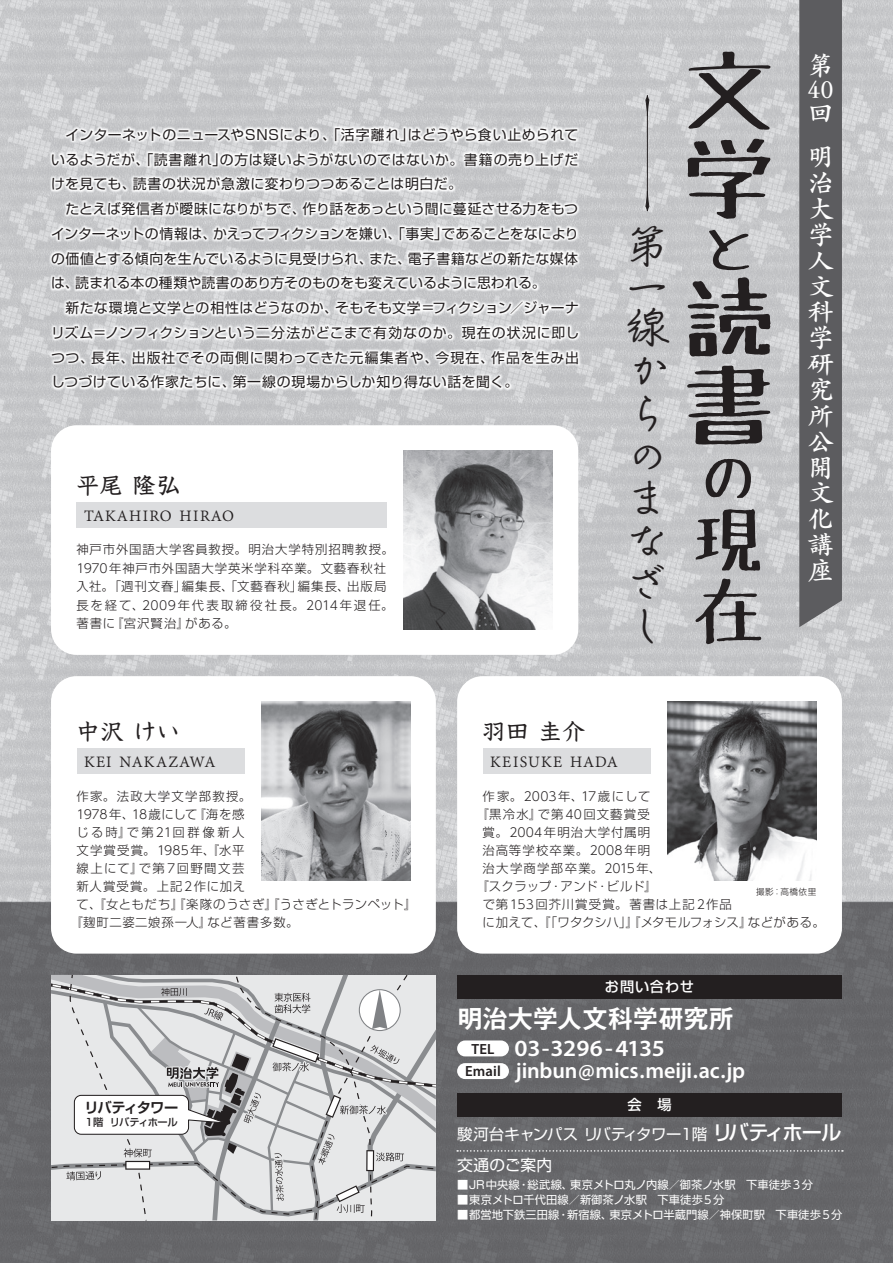
<style>
.page{position:relative;width:893px;height:1263px;background:#fff}
.page>*{position:absolute;margin:0;border:0;box-sizing:border-box;transform-origin:0 0}
.t1{font:42.9px/42.2px "Kafu Penji Std M";color:#231f20;scale:1.05 1}
.t2{font:25.8px/25.8px "Greco Std DB";color:#fff}
.t3{font:700 24.75px "Gothic MB101 Pr 6 De";letter-spacing:.015em;color:#fff}
.t4{font:600 23.25px "Myriad Pro";letter-spacing:-.01em;color:#fff;scale:1.05 1}
.t5{font:500 22.5px "Kyoka ICA Pro";letter-spacing:.02em;color:#231f20}
.t6{font:600 22.2px "Myriad Pro";letter-spacing:-.01em;color:#fff}
.t7{font:17.25px "Adobe Devanagari";letter-spacing:.065em;color:#231f20}
.t8{font:15.75px "Shin Go Pr 6";letter-spacing:.01em;color:#fff}
.t9{font:15.3px "Shin Go Pr 6";letter-spacing:-.03em;color:#fff}
.t10{font:500 14.25px "Shin Go Pr 6";letter-spacing:.055em;color:#fff}
.t11{font:700 14.25px "Shin Go Pr 6 De";letter-spacing:-.06em;color:#231f20}
.t12{font:13.8px/24.8px "Shin Go Pr 6";letter-spacing:.025em;color:#231f20;text-align:justify}
.t13{font:300 12.3px/18.5px "Shin Go Pr 6";letter-spacing:.075em;color:#231f20}
.t14{font:300 12.3px "Shin Go Pr 6";letter-spacing:.01em;color:#231f20}
.t15{font:300 12.3px "Shin Go Pr 6";letter-spacing:.03em;color:#231f20}
.t16{font:300 12.3px "Shin Go Pr 6";letter-spacing:.11em;color:#231f20}
.t17{font:300 12.3px "Shin Go Pr 6";letter-spacing:.015em;color:#231f20}
.t18{font:300 12.3px "Shin Go Pr 6";letter-spacing:.1em;color:#231f20}
.t19{font:300 12.3px "Shin Go Pr 6";letter-spacing:.2em;color:#231f20}
.t20{font:300 12.3px "Shin Go Pr 6";letter-spacing:.115em;color:#231f20}
.t21{font:11.25px "Shin Go Pr 6";letter-spacing:.005em;color:#fff}
.t22{font:500 10.2px "Shin Go Pr 6";letter-spacing:-.04em;color:#231f20}
.t23{font:300 8.7px "Shin Go Pr 6";letter-spacing:.065em;color:#231f20}
.s1{font-family:"UD Shin Go Pr 6"}
.s2{font-size:14.7px;color:#231f20}
.s3{font-weight:500;font-size:20.25px}
</style>
<div class="page">
<img style="left:0;top:0;width:893px;height:1263px">
<div style="left:51px;top:425px;width:527px;height:230px;background:#fff;border-radius:26px"></div>
<div style="left:77px;top:502px;width:310px;height:26px;background:#dcdddf"></div>
<div style="left:51px;top:676px;width:385px;height:278px;background:#fff;border-radius:26px"></div>
<div style="left:77px;top:748px;width:167px;height:26px;background:#dcdddf"></div>
<div style="left:457px;top:1093px;width:385px;height:23px;background:#231f20"></div>
<svg style="left:457px;top:1150px;width:386px;height:1px"></svg>
<svg style="left:688px;top:52px;width:83px;height:78px;background:#9d9d9f"></svg>
<svg style="left:687px;top:139px;width:83px;height:80px;background:#959496"></svg>
<svg style="left:709px;top:230px;width:40px;height:40px;background:#9a9a9c"></svg>
<svg style="left:687px;top:277px;width:83px;height:79px;background:#7d7b7d"></svg>
<svg style="left:687px;top:365px;width:83px;height:80px;background:#7f7e80"></svg>
<svg style="left:706px;top:459px;width:45px;height:39px;background:#838183"></svg>
<svg style="left:695px;top:509px;width:65px;height:62px;background:#818082"></svg>
<svg style="left:695px;top:578px;width:66px;height:66px;background:#9a9a9c"></svg>
<div style="left:799px;top:0;width:43px;height:627px;background:#5c5c5f"></div>
<hr style="left:647px;top:116px;width:1px;height:75px;background:#231f20">
<svg style="left:645px;top:92px;width:4px;height:24px"></svg>
<svg style="left:645px;top:190px;width:4px;height:24px"></svg>
<svg style="left:51px;top:975px;width:385px;height:245px;background:#d2d2d4"></svg>
<div style="left:457px;top:676px;width:385px;height:278px;background:#fff;border-radius:26px"></div>
<div style="left:483px;top:748px;width:168px;height:26px;background:#dcdddf"></div>
<img style="left:261px;top:702px;width:149px;height:178px">
<img style="left:668px;top:702px;width:148px;height:178px">
<img style="left:404px;top:451px;width:149px;height:178px">
<div style="left:457px;top:975px;width:385px;height:23px;background:#231f20"></div>
<div style="left:457px;top:1040px;width:52px;height:16px;background:#fff;border-radius:8px"></div>
<div style="left:457px;top:1063px;width:52px;height:16px;background:#fff;border-radius:8px"></div>
<p class="t12" style="left:51px;top:121px;width:529px">　インターネットのニュースやSNSにより、「活字離れ」はどうやら食い止められているようだが、「読書離れ」の方は疑いようがないのではないか。書籍の売り上げだけを見ても、読書の状況が急激に変わりつつあることは明白だ。</p>
<p class="t12" style="left:51px;top:195px;width:530px;text-align:left;text-indent:15px">たとえば発信者が曖昧になりがちで、作り話をあっという間に蔓延させる力をもつインターネットの情報は、かえってフィクションを嫌い、「事実」であることをなによりの価値とする傾向を生んでいるように見受けられ、また、電子書籍などの新たな媒体は、読まれる本の種類や読書のあり方そのものをも変えているように思われる。<br>　新たな環境と文学との相性はどうなのか、そもそも文学＝フィクション／ジャーナリズム＝ノンフィクションという二分法がどこまで有効なのか。現在の状況に即しつつ、長年、出版社でその両側に関わってきた元編集者や、今現在、作品を生み出しつづけている作家たちに、第一線の現場からしか知り得ない話を聞く。</p>
<h3 class="t5" style="left:77px;top:468px;width:105px">平尾 隆弘</h3>
<p class="t7" style="left:84px;top:506px;width:151px">TAKAHIRO HIRAO</p>
<p class="t13" style="left:77px;top:539px;width:319px">神戸市外国語大学客員教授。明治大学特別招聘教授。<br><span class="s1">1970</span>年神戸市外国語大学英米学科卒業。文藝春秋社入社。「週刊文春」編集長、「文藝春秋」編集長、出版局長を経て、<span class="s1">2009</span>年代表取締役社長。<span class="s1">2014</span>年退任。著書に『宮沢賢治』がある。</p>
<h1 class="t1" style="left:625px;top:222px;width:44px">第一線からのまなざし</h1>
<h3 class="t5" style="left:77px;top:714px;width:105px">中沢 けい</h3>
<p class="t7" style="left:84px;top:752px;width:133px">KEI NAKAZAWA</p>
<h3 class="t5" style="left:483px;top:714px;width:104px">羽田 圭介</h3>
<p class="t7" style="left:490px;top:752px;width:129px">KEISUKE HADA</p>
<h2 class="t2" style="left:807px;top:52px;width:28px;line-height:23.5px">第<br>40回</h2>
<h2 class="t2" style="left:808px;top:142px;width:27px">明治大学人文科学研究所公開文化講座</h2>
<p class="t18" style="left:77px;top:786px;width:176px">作家。法政大学文学部教授。</p>
<p class="t13" style="left:77px;top:803px;width:169px"><span class="s1">1978</span>年、<span class="s1">18</span>歳にして『海を感</p>
<p class="t19" style="left:77px;top:822px;width:169px">じる時』で第<span class="s1">21</span>回群像新人</p>
<p class="t13" style="left:77px;top:839px;width:169px">文学賞受賞。<span class="s1">1985</span>年、『水平</p>
<p class="t20" style="left:77px;top:858px;width:169px">線上にて』で第<span class="s1">7</span>回野間文芸</p>
<p class="t13" style="left:77px;top:875px;width:170px">新人賞受賞。上記<span class="s1">２</span>作に加え</p>
<p class="t15" style="left:77px;top:894px;width:341px">て、『女ともだち』『楽隊のうさぎ』『うさぎとトランペット』</p>
<p class="t13" style="left:70px;top:911px;width:230px">『麹町二婆二娘孫一人』など著書多数。</p>
<p class="t11" style="left:84px;top:1096px;width:95px">リバティタワー</p>
<p class="t22" style="left:85px;top:1114px;width:94px">1階 リバティホール</p>
<p class="t13" style="left:483px;top:785px;width:169px">作家。<span class="s1">2003</span>年、<span class="s1">17</span>歳にして</p>
<p class="t13" style="left:476px;top:803px;width:175px">『黒冷水』で第<span class="s1">40</span>回文藝賞受</p>
<p class="t13" style="left:483px;top:821px;width:169px">賞。<span class="s1">2004</span>年明治大学付属明</p>
<p class="t13" style="left:483px;top:839px;width:169px">治高等学校卒業。<span class="s1">2008</span>年明</p>
<p class="t16" style="left:483px;top:858px;width:180px">治大学商学部卒業。<span class="s1">2015</span>年、</p>
<p class="t17" style="left:476px;top:876px;width:182px">『スクラップ・アンド・ビルド』</p>
<p class="t13" style="left:483px;top:893px;width:251px">で第<span class="s1">153</span>回芥川賞受賞。著書は上記<span class="s1">２</span>作品</p>
<p class="t14" style="left:483px;top:912px;width:344px">に加えて、『「ワタクシハ」』『メタモルフォシス』などがある。</p>
<p class="t23" style="left:756px;top:884px;width:62px">撮影：高橋依里</p>
<p class="t10" style="left:605px;top:975px;width:91px">お問い合わせ</p>
<h3 class="t3" style="left:458px;top:998px;width:277px">明治大学人文科学研究所</h3>
<h3 class="t4" style="left:471px;top:1033px;width:186px"><span class="s2">TEL</span> 03-3296-4135</h3>
<h3 class="t6" style="left:465px;top:1056px;width:281px"><span class="s2">Email</span> jinbun@mics.meiji.ac.jp</h3>
<p class="t10" style="left:627px;top:1093px;width:46px">会　場</p>
<p class="t9" style="left:457px;top:1122px;width:386px">駿河台キャンパスリバティタワー１階<span class="s3">リバティホール</span></p>
<p class="t8" style="left:457px;top:1152px;width:97px">交通のご案内</p>
<p class="t21" style="left:457px;top:1175px;width:357px">■JR中央線・総武線、東京メトロ丸ノ内線／御茶ノ水駅　下車徒歩<span class="s1">3</span>分</p>
<p class="t21" style="left:457px;top:1190px;width:269px">■東京メトロ千代田線／新御茶ノ水駅　下車徒歩<span class="s1">5</span>分</p>
<p class="t21" style="left:457px;top:1205px;width:387px">■都営地下鉄三田線・新宿線、東京メトロ半蔵門線／神保町駅　下車徒歩<span class="s1">5</span>分</p>
</div>
